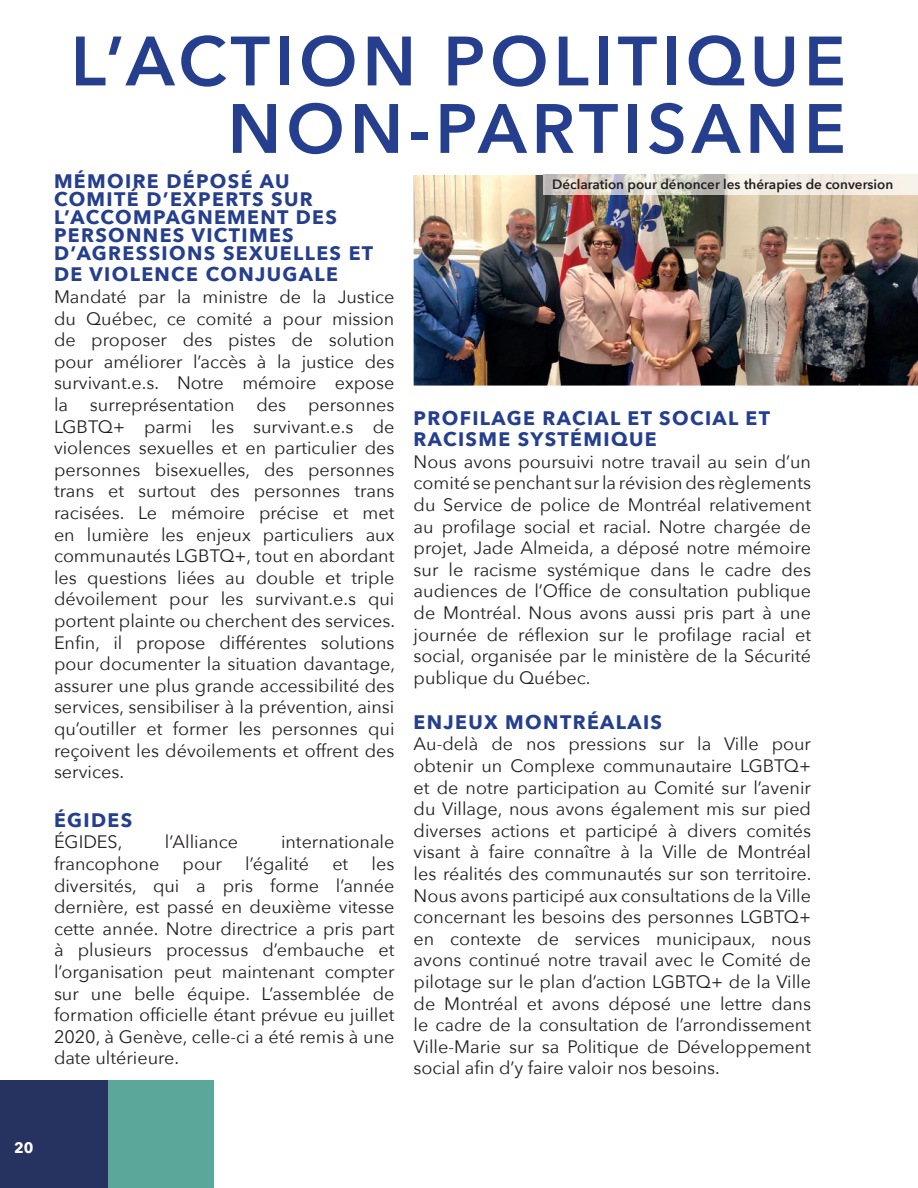
<style>
.page{position:relative;width:918px;height:1188px;background:#fff}
.page>*{position:absolute;margin:0;border:0;box-sizing:border-box;transform-origin:0 0}
.t1{font:600 69px/67.5px "Avenir Next";letter-spacing:.07em;color:#253f8e;text-align:right}
.t2{font:700 19.5px/18px "Avenir Next";letter-spacing:.07em;color:#253f8e}
.t3{font:18px/21.6px "Avenir Next";color:#231f20;text-align:justify}
.t4{font:700 15px "Avenir Next";color:#fff}
.t5{font:600 13.5px "Avenir Next";color:#231f20}
</style>
<div class="page">
<img style="left:414px;top:175px;width:504px;height:211px">
<img style="left:543px;top:175px;width:375px;height:20px">
<div style="left:107px;top:1081px;width:106px;height:107px;background:#5ba89a"></div>
<div style="left:0;top:1081px;width:107px;height:107px;background:#263260"></div>
<h1 class="t1" style="left:71px;top:26px;width:777px">L’ACTION POLITIQUE<br>NON-PARTISANE</h1>
<p class="t5" style="left:552px;top:173px;width:343px">Déclaration pour dénoncer les thérapies de conversion</p>
<p class="t2" style="left:54px;top:172px;width:321px">MÉMOIRE DÉPOSÉ AU<br>COMITÉ D’EXPERTS SUR<br>L’ACCOMPAGNEMENT DES<br>PERSONNES VICTIMES<br>D’AGRESSIONS SEXUELLES ET</p>
<p class="t2" style="left:54px;top:265px;width:285px">DE VIOLENCE CONJUGALE</p>
<p class="t3" style="left:54px;top:285px;width:343px">Mandaté par la ministre de la Justice du Québec, ce comité a pour mission de proposer des pistes de solution pour améliorer l’accès à la justice des survivant.e.s. Notre mémoire expose la surreprésentation des personnes LGBTQ+ parmi les survivant.e.s de violences sexuelles et en particulier des personnes bisexuelles, des personnes trans et surtout des personnes trans racisées. Le mémoire précise et met en lumière les enjeux particuliers aux communautés LGBTQ+, tout en abordant les questions liées au double et triple dévoilement pour les survivant.e.s qui portent plainte ou cherchent des services.<br>Enfin, il propose différentes solutions pour documenter la situation davantage, assurer une plus grande accessibilité des services, sensibiliser à la prévention, ainsi qu’outiller et former les personnes qui reçoivent les dévoilements et offrent des services.</p>
<p class="t2" style="left:54px;top:811px;width:80px">ÉGIDES</p>
<p class="t3" style="left:54px;top:831px;width:70px">ÉGIDES,</p>
<p class="t3" style="left:165px;top:831px;width:75px">l’Alliance</p>
<p class="t3" style="left:281px;top:831px;width:115px">internationale</p>
<p class="t3" style="left:54px;top:852px;width:107px">francophone</p>
<p class="t3" style="left:183px;top:852px;width:41px">pour</p>
<p class="t3" style="left:245px;top:852px;width:65px">l’égalité</p>
<p class="t3" style="left:332px;top:852px;width:18px">et</p>
<p class="t2" style="left:414px;top:407px;width:358px;line-height:21.6px">PROFILAGE RACIAL ET SOCIAL ET<br>RACISME SYSTÉMIQUE</p>
<p class="t3" style="left:414px;top:450px;width:399px">Nous avons poursuivi notre travail au sein d’un comité se penchant sur la révision des règlements du Service de police de Montréal relativement au profilage social et racial. Notre chargée de projet, Jade Almeida, a déposé notre mémoire sur le racisme systémique dans le cadre des audiences de l’Office de consultation publique de Montréal. Nous avons aussi pris part à une journée de réflexion sur le profilage racial et social, organisée par le ministère de la Sécurité publique du Québec.</p>
<p class="t2" style="left:414px;top:713px;width:250px">ENJEUX MONTRÉALAIS</p>
<p class="t3" style="left:414px;top:732px;width:399px">Au-delà de nos pressions sur la Ville pour obtenir un Complexe communautaire LGBTQ+ et de notre participation au Comité sur l’avenir du Village, nous avons également mis sur pied diverses actions et participé à divers comités visant à faire connaître à la Ville de Montréal les réalités des communautés sur son territoire.<br>Nous avons participé aux consultations de la Ville concernant les besoins des personnes LGBTQ+ en contexte de services municipaux, nous avons continué notre travail avec le Comité de pilotage sur le plan d’action LGBTQ+ de la Ville de Montréal et avons déposé une lettre dans le cadre de la consultation de l’arrondissement Ville-Marie sur sa Politique de Développement social afin d’y faire valoir nos besoins.</p>
<p class="t3" style="left:54px;top:852px;width:342px;text-indent:318px">les diversités, qui a pris forme l’année dernière, est passé en deuxième vitesse cette année. Notre directrice a pris part à plusieurs processus d’embauche et l’organisation peut maintenant compter sur une belle équipe. L’assemblée de formation officielle étant prévue eu juillet 2020, à Genève, celle-ci a été remis à une date ultérieure.</p>
<p class="t4" style="left:14px;top:1135px;width:21px">20</p>
</div>
